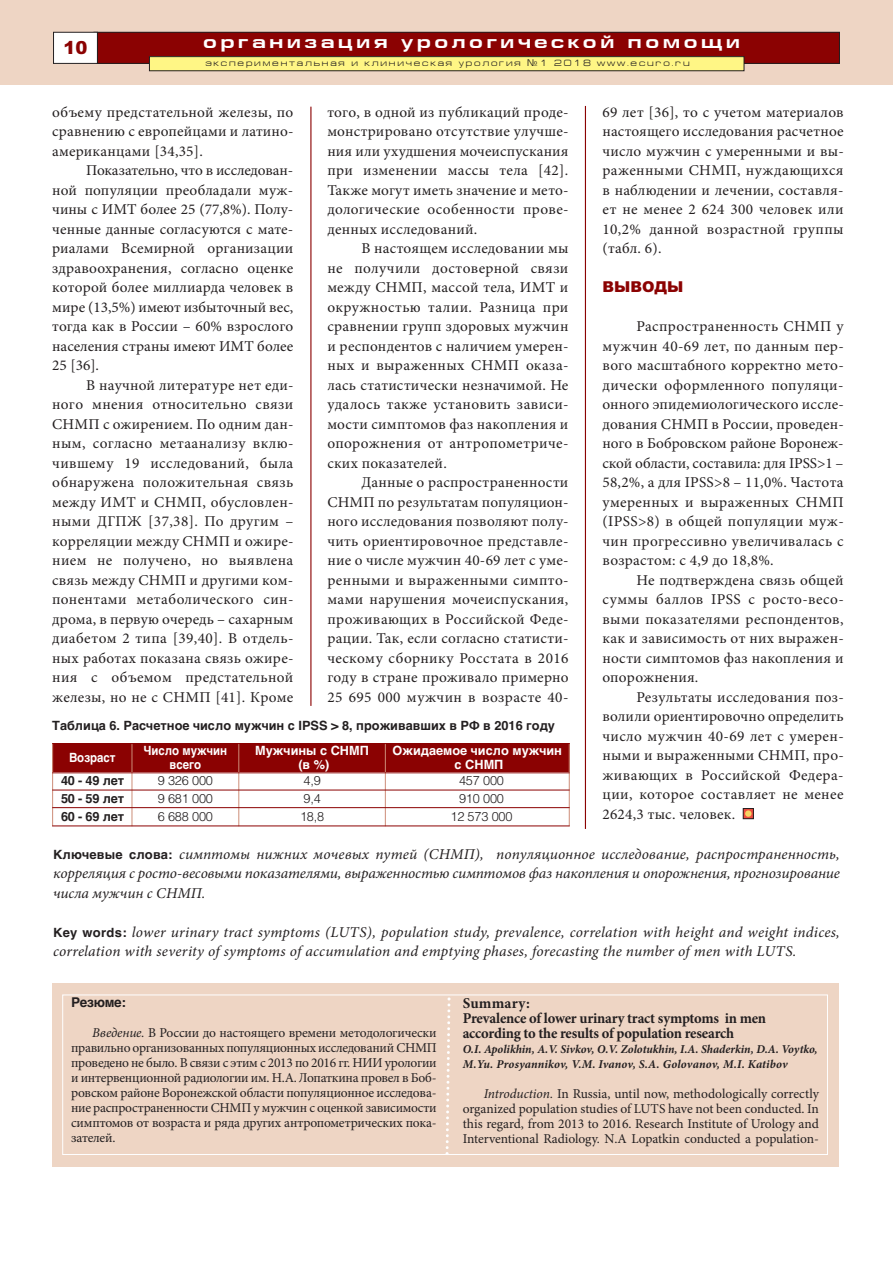
<style>
.page{position:relative;width:893px;height:1263px;background:#fff}
.page>*{position:absolute;margin:0;border:0;box-sizing:border-box;transform-origin:0 0}
.t1{font:700 18px "Europe Ext";letter-spacing:.2em;color:#fff}
.t2{font:900 18px "Arial";color:#8b0202}
.t3{font:15px/19.5px "Minion Pro";letter-spacing:.02em;color:#231f20;text-align:justify}
.t4{font:italic 15px/19.5px "Minion Pro";letter-spacing:.01em;color:#231f20;text-align:justify}
.t5{font:700 15px/15px "Minion Pro";letter-spacing:-.015em;color:#231f20}
.t6{font:900 15px "Arial";color:#8b0202}
.t7{font:13.5px/15px "Minion Pro";letter-spacing:-.01em;color:#231f20;text-align:justify}
.t8{font:700 13.5px "Helvetica";letter-spacing:-.015em;color:#231f20}
.t9{font:700 12.75px/18px "Helvetica";color:#231f20;text-align:justify}
.t10{font:300 12.75px/18px "Helvetica";letter-spacing:-.015em;color:#231f20;text-align:justify}
.t11{font:700 12.75px/13.5px "Helvetica";color:#fff;text-align:center}
.t12{font:700 12.75px/13.5px "Helvetica";color:#fff;text-align:center;scale:.9 1}
.t13{font:italic 700 12px/15px "Minion Pro";letter-spacing:.005em;color:#231f20}
.t14{font:9px "Europe Ext Normal";letter-spacing:.2em;color:#231f20}
.s1{font-family:"Europe"}
.s2{font-family:"Helvetica";font-weight:700;font-style:normal;font-size:12.75px}
.s3{font-style:italic}
</style>
<div class="page">
<hr style="left:310px;top:107px;width:1px;height:599px;background:#8b0202">
<hr style="left:585px;top:106px;width:1px;height:723px;background:#8b0202">
<svg style="left:745px;top:810px;width:7px;height:7px"></svg>
<div style="left:743px;top:808px;width:11px;height:11px;border:1px solid #231f20"></div>
<div style="left:745px;top:810px;width:6px;height:7px;background:#f6d462;border-radius:50%"></div>
<div style="left:0;top:0;width:893px;height:85px;background:#eed5c4"></div>
<div style="left:94px;top:32px;width:745px;height:31px;background:#8b0202"></div>
<div style="left:94px;top:32px;width:746px;height:32px;border:1px solid #231f20"></div>
<div style="left:54px;top:32px;width:43px;height:31px;background:#fff"></div>
<div style="left:53px;top:32px;width:45px;height:32px;border:1px solid #231f20"></div>
<div style="left:149px;top:57px;width:595px;height:14px;background:#fff685"></div>
<div style="left:149px;top:56px;width:595px;height:15px;border:1px solid #231f20"></div>
<div style="left:52px;top:983px;width:787px;height:183px;background:#eed5c4"></div>
<div style="left:62px;top:994px;width:766px;height:161px;border:1px solid #fff"></div>
<svg style="left:444px;top:997px;width:8px;height:158px"></svg>
<div style="left:52px;top:743px;width:80px;height:30px;background:#8b0202"></div>
<div style="left:132px;top:743px;width:107px;height:30px;background:#8b0202"></div>
<div style="left:239px;top:743px;width:146px;height:30px;background:#8b0202"></div>
<div style="left:385px;top:743px;width:185px;height:30px;background:#8b0202"></div>
<hr style="left:52px;top:743px;width:1px;height:83px;background:#cd8d78">
<hr style="left:132px;top:743px;width:1px;height:83px;background:#cd8d78">
<hr style="left:238px;top:743px;width:1px;height:83px;background:#cd8d78">
<hr style="left:385px;top:743px;width:1px;height:83px;background:#cd8d78">
<hr style="left:569px;top:743px;width:1px;height:83px;background:#cd8d78">
<hr style="left:52px;top:743px;width:518px;height:1px;background:#8b0202">
<hr style="left:52px;top:772px;width:518px;height:1px;background:#8b0202">
<hr style="left:52px;top:790px;width:518px;height:1px;background:#8b0202">
<hr style="left:52px;top:807px;width:518px;height:1px;background:#8b0202">
<hr style="left:52px;top:825px;width:518px;height:1px;background:#8b0202">
<p class="t2" style="left:64px;top:37px;width:26px">10</p>
<p class="t1" style="left:203px;top:31px;width:538px">организация урологической помощи</p>
<p class="t14" style="left:205px;top:58px;width:486px">экспериментальная и клиническая урология <span class="s1">¹</span>1 2018 www.ecuro.ru</p>
<p class="t3" style="left:52px;top:104px;width:243px">объему предстательной железы, по сравнению с европейцами и латино&shy;американцами [34,35].</p>
<p class="t3" style="left:52px;top:162px;width:243px;text-indent:34px">Показательно, что в исследован&shy;ной популяции преобладали муж&shy;чины с ИМТ более 25 (77,8%). Полу&shy;ченные данные согласуются с мате&shy;риалами Всемирной организации здравоохранения, согласно оценке которой более миллиарда человек в мире (13,5%) имеют избыточный вес, тогда как в России – 60% взрослого населения страны имеют ИМТ более 25 [36].</p>
<p class="t3" style="left:52px;top:377px;width:243px;text-indent:34px">В научной литературе нет еди&shy;ного мнения относительно связи СНМП с ожирением. По одним дан&shy;ным, согласно метаанализу вклю&shy;чившему 19 исследований, была обнаружена положительная связь между ИМТ и СНМП, обусловлен&shy;ными ДГПЖ [37,38]. По другим – корреляции между СНМП и ожире&shy;нием не получено, но выявлена связь между СНМП и другими ком&shy;понентами метаболического син&shy;дрома, в первую очередь – сахарным диабетом 2 типа [39,40]. В отдель&shy;ных работах показана связь ожире&shy;ния с объемом предстательной железы, но не с СНМП [41]. Кроме</p>
<p class="t3" style="left:327px;top:104px;width:243px">того, в одной из публикаций проде&shy;монстрировано отсутствие улучше&shy;ния или ухудшения мочеиспускания при изменении массы тела [42].<br>Также могут иметь значение и мето&shy;дологические особенности прове&shy;денных исследований.</p>
<p class="t3" style="left:327px;top:240px;width:243px;text-indent:34px">В настоящем исследовании мы не получили достоверной связи между СНМП, массой тела, ИМТ и окружностью талии. Разница при сравнении групп здоровых мужчин и респондентов с наличием умерен&shy;ных и выраженных СНМП оказа&shy;лась статистически незначимой. Не удалось также установить зависи&shy;мости симптомов фаз накопления и опорожнения от антропометриче&shy;ских показателей.</p>
<p class="t3" style="left:327px;top:474px;width:243px;text-indent:34px">Данные о распространенности СНМП по результатам популяцион&shy;ного исследования позволяют полу&shy;чить ориентировочное представле&shy;ние о числе мужчин 40-69 лет с уме&shy;ренными и выраженными симпто&shy;мами нарушения мочеиспускания, проживающих в Российской Феде&shy;рации. Так, если согласно статисти&shy;ческому сборнику Росстата в 2016 году в стране проживало примерно 25 695 000 мужчин в возрасте 40-</p>
<p class="t9" style="left:52px;top:717px;width:504px">Таблица 6. Расчетное число мужчин с IPSS &gt; 8, проживавших в РФ в 2016 году</p>
<p class="t12" style="left:69px;top:751px;width:53px">Возраст</p>
<p class="t12" style="left:144px;top:744px;width:94px">Число мужчин всего</p>
<p class="t11" style="left:255px;top:744px;width:115px">Мужчины с СНМП (в %)</p>
<p class="t11" style="left:392px;top:744px;width:171px">Ожидаемое число мужчин с СНМП</p>
<p class="t9" style="left:61px;top:771px;width:65px">40 - 49 лет 50 - 59 лет 60 - 69 лет</p>
<p class="t10" style="left:158px;top:770px;width:57px">9 326 000<br>9 681 000<br>6 688 000</p>
<p class="t10" style="left:450px;top:771px;width:64px;text-align:center">457 000<br>910 000<br>12 573 000</p>
<p class="t10" style="left:300px;top:770px;width:26px;text-align:left">4,9<br>9,4<br>18,8</p>
<p class="t3" style="left:602px;top:104px;width:243px">69 лет [36], то с учетом материалов настоящего исследования расчетное число мужчин с умеренными и вы&shy;раженными СНМП, нуждающихся в наблюдении и лечении, составля&shy;ет не менее 2 624 300 человек или 10,2% данной возрастной группы (табл. 6).</p>
<p class="t6" style="left:602px;top:278px;width:82px">ВЫВОДЫ</p>
<p class="t3" style="left:602px;top:318px;width:243px;text-indent:34px">Распространенность СНМП у мужчин 40-69 лет, по данным пер&shy;вого масштабного корректно мето&shy;дически оформленного популяци&shy;онного эпидемиологического иссле&shy;дования СНМП в России, проведен&shy;ного в Бобровском районе Воронеж&shy;ской области, составила: для IPSS&gt;1 – 58,2%, а для IPSS&gt;8 – 11,0%. Частота умеренных и выраженных СНМП (IPSS&gt;8) в общей популяции муж&shy;чин прогрессивно увеличивалась с возрастом: с 4,9 до 18,8%.</p>
<p class="t3" style="left:602px;top:572px;width:243px;text-indent:34px">Не подтверждена связь общей суммы баллов IPSS с росто-весо&shy;выми показателями респондентов, как и зависимость от них выражен&shy;ности симптомов фаз накопления и опорожнения.</p>
<p class="t3" style="left:602px;top:689px;width:243px;text-indent:34px">Результаты исследования поз&shy;волили ориентировочно определить число мужчин 40-69 лет c умерен&shy;ными и выраженными СНМП, про&shy;живающих в Российской Федера&shy;ции, которое составляет не менее 2624,3 тыс. человек.</p>
<p class="t4" style="left:53px;top:846px;width:788px"><span class="s2">Ключевые слова:</span> симптомы нижних мочевых путей (СНМП), популяционное исследование, распространенность, корреляция с росто-весовыми показателями, выраженностью симптомов фаз накопления и опорожнения, прогнозирование числа мужчин с СНМП.</p>
<p class="t4" style="left:53px;top:924px;width:788px"><span class="s2">Кey words:</span> lower urinary tract symptoms (LUTS), population study, prevalence, correlation with height and weight indices, correlation with severity of symptoms of accumulation and emptying phases, forecasting the number of men with LUTS.</p>
<p class="t8" style="left:71px;top:994px;width:57px">Резюме:</p>
<p class="t7" style="left:71px;top:1026px;width:367px;text-indent:21px"><span class="s3">Введение.</span> В России до настоящего времени методологически правильно организованных популяционных исследований СНМП проведено не было. В связи с этим с 2013 по 2016 гг. НИИ урологии и интервенционной радиологии им. Н.А. Лопаткина провел в Боб&shy;ровском районе Воронежской области популяционное исследова&shy;ние распространенности СНМП у мужчин с оценкой зависимости симптомов от возраста и ряда других антропометрических пока&shy;зателей.</p>
<p class="t5" style="left:463px;top:996px;width:305px">Summary:<br>Prevalence of lower urinary tract symptoms in men according to the results of population research</p>
<p class="t13" style="left:463px;top:1042px;width:356px">O.I. Apolikhin, A.V. Sivkov, O.V. Zolotukhin, I.A. Shaderkin, D.A. Voytko,<br>M.Yu. Prosyannikov, V.M. Ivanov, S.A. Golovanov, M.I. Katibov</p>
<p class="t7" style="left:463px;top:1087px;width:358px;text-indent:21px"><span class="s3">Introduction.</span> In Russia, until now, methodologically correctly organized population studies of LUTS have not been conducted. In this regard, from 2013 to 2016. Research Institute of Urology and Interventional Radiology. N.A Lopatkin conducted a population-</p>
</div>
